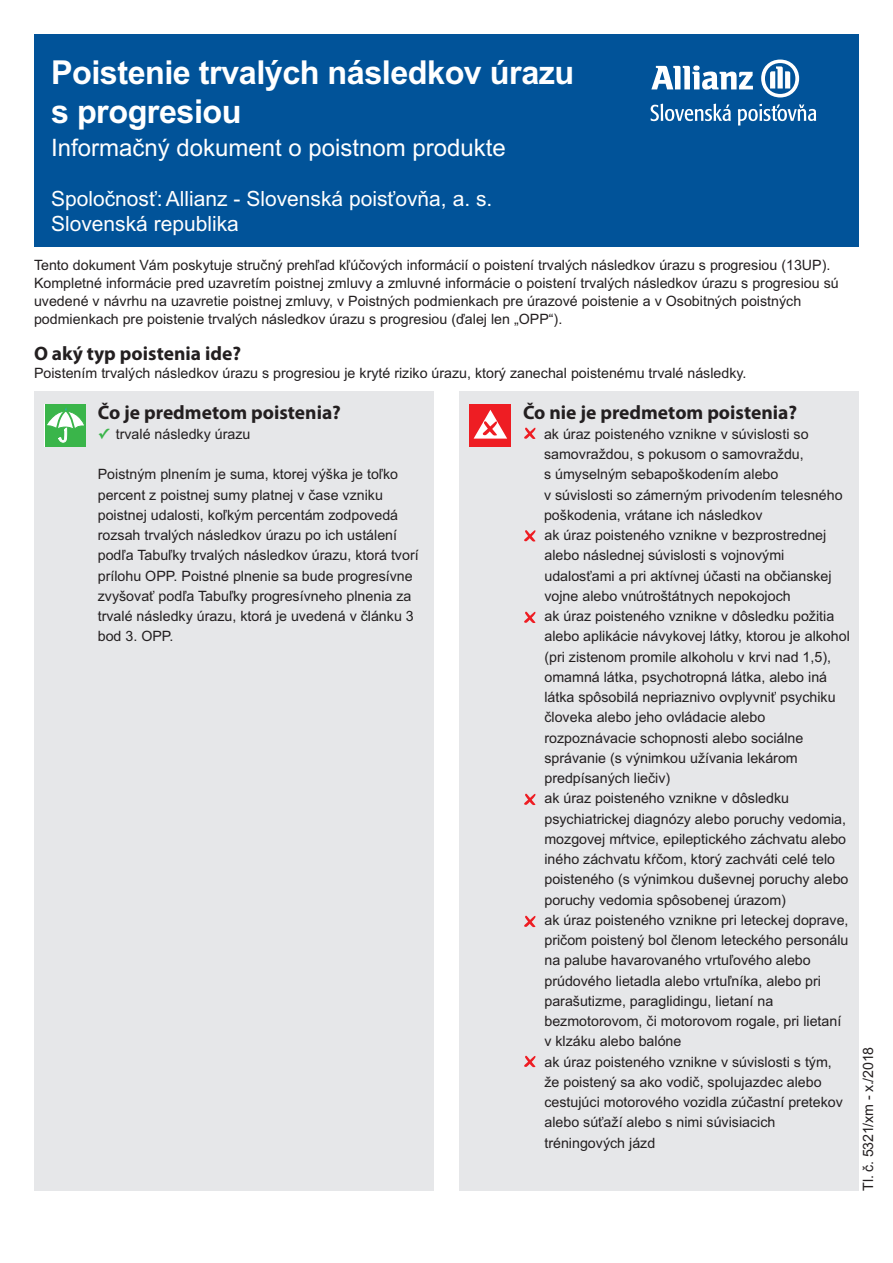
<style>
.page{position:relative;width:893px;height:1263px;background:#fff}
.page>*{position:absolute;margin:0;border:0;box-sizing:border-box;transform-origin:0 0}
.t1{font:700 33px/39.6px "Arial";letter-spacing:-.015em;color:#fff}
.t2{font:24px "Arial";color:#fff}
.t3{font:21px/25.2px "Arial";color:#fff}
.t4{font:700 19.5px "Myriad Pro";color:#231f20}
.t5{font:14.25px/20.2px "Arial";color:#231f20}
.s1{font-family:"Lucida Grande";font-weight:700;color:#3ab54a}
</style>
<div class="page">
<div style="left:34px;top:34px;width:825px;height:213px;background:#015399"></div>
<div style="left:34px;top:391px;width:400px;height:800px;background:#e6e7e9"></div>
<div style="left:459px;top:391px;width:400px;height:800px;background:#e6e7e9"></div>
<div style="left:45px;top:404px;width:41px;height:43px;background:#3ab54a"></div>
<svg style="left:47px;top:407px;width:37px;height:35px"></svg>
<div style="left:470px;top:404px;width:41px;height:43px;background:#ee1d23"></div>
<svg style="left:474px;top:410px;width:33px;height:29px"></svg>
<svg style="left:524px;top:428px;width:11px;height:11px"></svg>
<svg style="left:524px;top:530px;width:11px;height:11px"></svg>
<svg style="left:524px;top:612px;width:11px;height:11px"></svg>
<svg style="left:524px;top:794px;width:11px;height:11px"></svg>
<svg style="left:524px;top:916px;width:11px;height:11px"></svg>
<svg style="left:524px;top:1056px;width:11px;height:11px"></svg>
<svg style="left:651px;top:65px;width:102px;height:25px"></svg>
<svg style="left:761px;top:60px;width:38px;height:37px"></svg>
<svg style="left:651px;top:104px;width:80px;height:17px"></svg>
<svg style="left:738px;top:104px;width:78px;height:22px"></svg>
<h1 class="t1" style="left:51px;top:55px;width:525px">Poistenie trvalých následkov úrazu s progresiou</h1>
<h2 class="t2" style="left:51px;top:139px;width:456px">Informačný dokument o poistnom produkte</h2>
<h3 class="t3" style="left:51px;top:188px;width:443px">Spoločnosť: Allianz - Slovenská poisťovňa, a. s.<br>Slovenská republika</h3>
<p class="t5" style="left:34px;top:257px;width:806px;line-height:18px">Tento dokument Vám poskytuje stručný prehľad kľúčových informácií o poistení trvalých následkov úrazu s progresiou (13UP).<br>Kompletné informácie pred uzavretím poistnej zmluvy a zmluvné informácie o poistení trvalých následkov úrazu s progresiou sú uvedené v návrhu na uzavretie poistnej zmluvy, v Poistných podmienkach pre úrazové poistenie a v Osobitných poistných podmienkach pre poistenie trvalých následkov úrazu s progresiou (ďalej len „OPP“).</p>
<h3 class="t4" style="left:34px;top:342px;width:209px">O aký typ poistenia ide?</h3>
<p class="t5" style="left:34px;top:364px;width:714px">Poistením trvalých následkov úrazu s progresiou je kryté riziko úrazu, ktorý zanechal poistenému trvalé následky.</p>
<h3 class="t4" style="left:98px;top:400px;width:245px">Čo je predmetom poistenia?</h3>
<p class="t5" style="left:98px;top:425px;width:154px"><span class="s1">✓</span> trvalé následky úrazu</p>
<p class="t5" style="left:98px;top:466px;width:322px">Poistným plnením je suma, ktorej výška je toľko percent z poistnej sumy platnej v čase vzniku poistnej udalosti, koľkým percentám zodpovedá rozsah trvalých následkov úrazu po ich ustálení podľa Tabuľky trvalých následkov úrazu, ktorá tvorí prílohu OPP. Poistné plnenie sa bude progresívne zvyšovať podľa Tabuľky progresívneho plnenia za trvalé následky úrazu, ktorá je uvedená v článku 3 bod 3. OPP.</p>
<h3 class="t4" style="left:523px;top:400px;width:276px">Čo nie je predmetom poistenia?</h3>
<p class="t5" style="left:544px;top:425px;width:307px">ak úraz poisteného vznikne v súvislosti so samovraždou, s pokusom o samovraždu,<br>s úmyselným sebapoškodením alebo<br>v súvislosti so zámerným privodením telesného poškodenia, vrátane ich následkov<br>ak úraz poisteného vznikne v bezprostrednej alebo následnej súvislosti s vojnovými udalosťami a pri aktívnej účasti na občianskej vojne alebo vnútroštátnych nepokojoch<br>ak úraz poisteného vznikne v dôsledku požitia alebo aplikácie návykovej látky, ktorou je alkohol (pri zistenom promile alkoholu v krvi nad 1,5), omamná látka, psychotropná látka, alebo iná látka spôsobilá nepriaznivo ovplyvniť psychiku človeka alebo jeho ovládacie alebo rozpoznávacie schopnosti alebo sociálne správanie (s výnimkou užívania lekárom predpísaných liečiv)<br>ak úraz poisteného vznikne v dôsledku psychiatrickej diagnózy alebo poruchy vedomia, mozgovej mŕtvice, epileptického záchvatu alebo iného záchvatu kŕčom, ktorý zachváti celé telo poisteného (s výnimkou duševnej poruchy alebo poruchy vedomia spôsobenej úrazom)<br>ak úraz poisteného vznikne pri leteckej doprave, pričom poistený bol členom leteckého personálu na palube havarovaného vrtuľového alebo prúdového lietadla alebo vrtuľníka, alebo pri parašutizme, paraglidingu, lietaní na bezmotorovom, či motorovom rogale, pri lietaní v klzáku alebo balóne<br>ak úraz poisteného vznikne v súvislosti s tým, že poistený sa ako vodič, spolujazdec alebo cestujúci motorového vozidla zúčastní pretekov alebo súťaží alebo s nimi súvisiacich tréningových jázd</p>
<p class="t5" style="left:859px;top:1191px;width:145px;rotate:-90deg">Tl. č. 5321/xm - x./2018</p>
</div>
